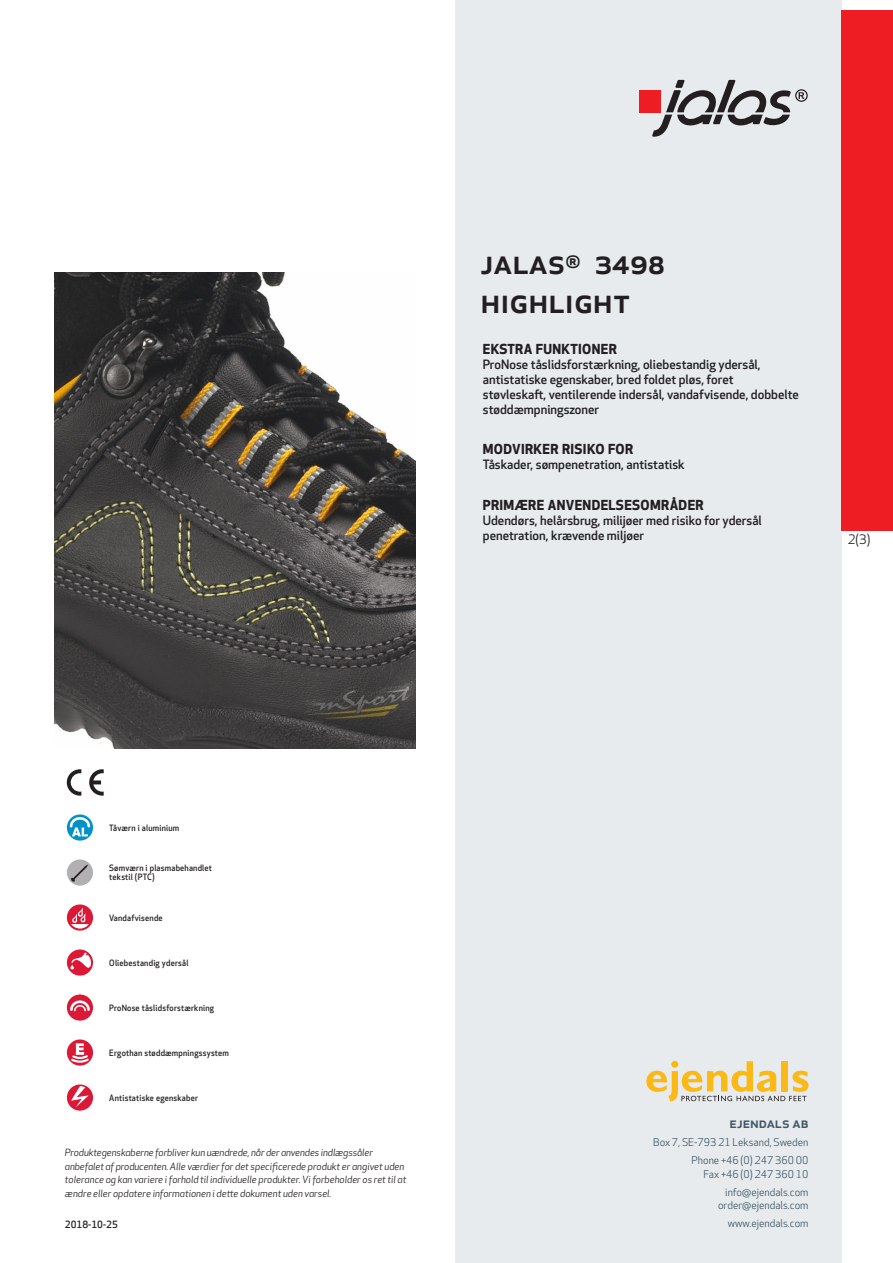
<style>
.page{position:relative;width:893px;height:1263px;background:#fff}
.page>*{position:absolute;margin:0;border:0;box-sizing:border-box;transform-origin:0 0}
.prodname{font:500 34.5px/39px "Apex New";color:#231f20}
.t1{font:500 15px "Apex New";color:#405968}
.Funktion_body{font:700 13.5px "Apex New";letter-spacing:.025em;color:#231f20}
.t2{font:12.75px "Apex New";color:#231f20}
.Funktion_body-2{font:500 12.6px/15px "Apex New";color:#231f20}
.t3{font:10.5px/18px "Apex New";color:#405968;text-align:right}
.t4{font:italic 9.75px/13.5px "Apex New";color:#231f20}
.Sidfot_datum{font:500 9.75px "Apex New";color:#231f20}
.Artikel{font:500 8.55px/9px "Apex New";letter-spacing:.025em;color:#231f20;scale:.95 1}
</style>
<div class="page">
<div style="left:455px;top:0;width:387px;height:1263px;background:#e8ebee"></div>
<svg style="left:646px;top:1061px;width:162px;height:40px"></svg>
<div style="left:842px;top:11px;width:51px;height:520px;background:#ee1d23"></div>
<div style="left:639px;top:90px;width:22px;height:22px;background:#ee1d23"></div>
<svg style="left:652px;top:80px;width:156px;height:57px"></svg>
<svg style="left:67px;top:814px;width:26px;height:27px"></svg>
<svg style="left:70px;top:817px;width:20px;height:19px"></svg>
<div style="left:67px;top:859px;width:26px;height:27px;background:#b3b0b3;border-radius:50%"></div>
<svg style="left:71px;top:864px;width:17px;height:18px"></svg>
<svg style="left:67px;top:904px;width:26px;height:27px"></svg>
<svg style="left:71px;top:908px;width:18px;height:20px"></svg>
<svg style="left:67px;top:949px;width:26px;height:27px"></svg>
<svg style="left:70px;top:952px;width:21px;height:17px"></svg>
<div style="left:67px;top:994px;width:26px;height:27px;background:#db1836;border-radius:50%"></div>
<svg style="left:70px;top:1000px;width:20px;height:11px"></svg>
<svg style="left:67px;top:1039px;width:26px;height:27px"></svg>
<svg style="left:69px;top:1043px;width:22px;height:21px"></svg>
<svg style="left:67px;top:1084px;width:26px;height:27px"></svg>
<svg style="left:71px;top:1086px;width:18px;height:21px"></svg>
<svg style="left:89px;top:769px;width:15px;height:27px"></svg>
<svg style="left:67px;top:769px;width:14px;height:27px"></svg>
<img style="left:54px;top:272px;width:361px;height:476px">
<p class="prodname" style="left:480px;top:241px;width:186px">JALAS<sup>®</sup> 3498<br>Highlight</p>
<p class="Funktion_body" style="left:483px;top:339px;width:136px">EKSTRA FUNKTIONER</p>
<p class="Funktion_body-2" style="left:483px;top:356px;width:318px">ProNose tåslidsforstærkning, oliebestandig ydersål, antistatiske egenskaber, bred foldet pløs, foret støvleskaft, ventilerende indersål, vandafvisende, dobbelte støddæmpningszoner</p>
<p class="Funktion_body" style="left:483px;top:440px;width:152px">MODVIRKER RISIKO FOR</p>
<p class="Funktion_body-2" style="left:483px;top:457px;width:203px">Tåskader, sømpenetration, antistatisk</p>
<p class="Funktion_body" style="left:483px;top:495px;width:222px">PRIMÆRE ANVENDELSESOMRÅDER</p>
<p class="Funktion_body-2" style="left:483px;top:513px;width:281px">Udendørs, helårsbrug, milijøer med risiko for ydersål penetration, krævende miljøer</p>
<p class="t2" style="left:848px;top:531px;width:24px">2(3)</p>
<p class="Artikel" style="left:109px;top:823px;width:75px">Tåværn i aluminium</p>
<p class="Artikel" style="left:109px;top:864px;width:110px">Sømværn i plasmabehandlet tekstil (PTC)</p>
<p class="Artikel" style="left:109px;top:913px;width:58px">Vandafvisende</p>
<p class="Artikel" style="left:109px;top:958px;width:85px">Oliebestandig ydersål</p>
<p class="Artikel" style="left:109px;top:1003px;width:112px">ProNose tåslidsforstærkning</p>
<p class="Artikel" style="left:109px;top:1048px;width:128px">Ergothan støddæmpningssystem</p>
<p class="Artikel" style="left:109px;top:1093px;width:95px">Antistatiske egenskaber</p>
<p class="t4" style="left:65px;top:1146px;width:343px">Produktegenskaberne forbliver kun uændrede, når der anvendes indlægssåler anbefalet af producenten. Alle værdier for det specificerede produkt er angivet uden tolerance og kan variere i forhold til individuelle produkter. Vi forbeholder os ret til at ændre eller opdatere informationen i dette dokument uden varsel.</p>
<p class="Sidfot_datum" style="left:65px;top:1218px;width:54px">2018-10-25</p>
<p class="t1" style="left:729px;top:1113px;width:80px">ejendals ab</p>
<p class="t3" style="left:653px;top:1133px;width:157px">Box 7, SE-793 21 Leksand, Sweden<br>Phone +46 (0) 247 360 00</p>
<p class="t3" style="left:703px;top:1165px;width:107px">Fax +46 (0) 247 360 10 info@ejendals.com</p>
<p class="t3" style="left:718px;top:1196px;width:92px">order@ejendals.com</p>
<p class="t3" style="left:728px;top:1215px;width:82px">www.ejendals.com</p>
</div>
